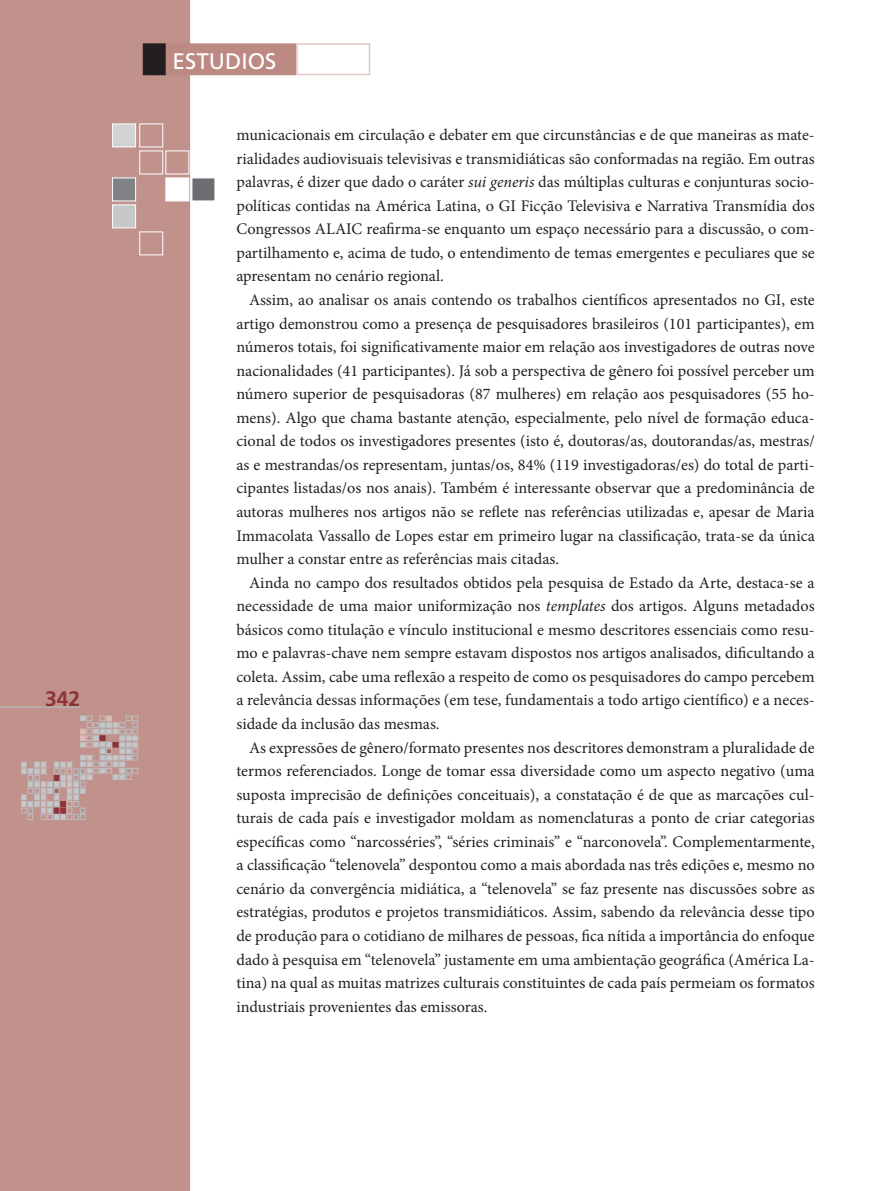
<style>
.page{position:relative;width:893px;height:1191px;background:#fff}
.page>*{position:absolute;margin:0;border:0;box-sizing:border-box;transform-origin:0 0}
.t1{font:22.5px "Frutiger";color:#fff}
.t2{font:700 21px "Frutiger";color:#8e333a}
.t3{font:16.2px/23.5px "Minion Pro";color:#231f20;text-align:justify}
.s1{font-style:italic}
</style>
<div class="page">
<div style="left:0;top:0;width:190px;height:1191px;background:#c1928c"></div>
<div style="left:112px;top:178px;width:24px;height:23px;background:#808285;border:1px solid #fff"></div>
<div style="left:166px;top:178px;width:23px;height:23px;background:#fff"></div>
<div style="left:192px;top:178px;width:23px;height:23px;background:#6c6d70"></div>
<div style="left:140px;top:151px;width:23px;height:23px;border:1px solid #fff"></div>
<div style="left:166px;top:151px;width:23px;height:23px;border:1px solid #fff"></div>
<div style="left:112px;top:124px;width:24px;height:23px;background:#d1d2d4;border:1px solid #fff"></div>
<div style="left:140px;top:124px;width:23px;height:23px;border:1px solid #fff"></div>
<div style="left:140px;top:232px;width:23px;height:23px;border:1px solid #fff"></div>
<div style="left:112px;top:205px;width:24px;height:23px;background:#c7c8ca;border:1px solid #fff"></div>
<svg style="left:21px;top:716px;width:117px;height:103px;background:#bf9e9b"></svg>
<hr style="left:0;top:707px;width:80px;height:1px;background:#b2b3b7">
<div style="left:153px;top:43px;width:143px;height:32px;background:#bc8983;border:2px solid #bc8983"></div>
<div style="left:144px;top:44px;width:21px;height:30px;background:#231f20"></div>
<div style="left:143px;top:43px;width:23px;height:32px;border:2px solid #231f20"></div>
<div style="left:296px;top:43px;width:74px;height:32px;border:2px solid #e0c7c2"></div>
<p class="t2" style="left:45px;top:686px;width:37px">342</p>
<h1 class="t1" style="left:173px;top:48px;width:105px">ESTUDIOS</h1>
<p class="t3" style="left:236px;top:123px;width:580px">municacionais em circulação e debater em que circunstâncias e de que maneiras as mate&shy;rialidades audiovisuais televisivas e transmidiáticas são conformadas na região. Em outras palavras, é dizer que dado o caráter <span class="s1">sui generis</span> das múltiplas culturas e conjunturas socio&shy;políticas contidas na América Latina, o GI Ficção Televisiva e Narrativa Transmídia dos Congressos ALAIC reafirma-se enquanto um espaço necessário para a discussão, o com&shy;partilhamento e, acima de tudo, o entendimento de temas emergentes e peculiares que se apresentam no cenário regional.</p>
<p class="t3" style="left:236px;top:288px;width:580px;text-indent:13px">Assim, ao analisar os anais contendo os trabalhos científicos apresentados no GI, este artigo demonstrou como a presença de pesquisadores brasileiros (101 participantes), em números totais, foi significativamente maior em relação aos investigadores de outras nove nacionalidades (41 participantes). Já sob a perspectiva de gênero foi possível perceber um número superior de pesquisadoras (87 mulheres) em relação aos pesquisadores (55 ho&shy;mens). Algo que chama bastante atenção, especialmente, pelo nível de formação educa&shy;cional de todos os investigadores presentes (isto é, doutoras/as, doutorandas/as, mestras/ as e mestrandas/os representam, juntas/os, 84% (119 investigadoras/es) do total de parti&shy;cipantes listadas/os nos anais). Também é interessante observar que a predominância de autoras mulheres nos artigos não se reflete nas referências utilizadas e, apesar de Maria Immacolata Vassallo de Lopes estar em primeiro lugar na classificação, trata-se da única mulher a constar entre as referências mais citadas.</p>
<p class="t3" style="left:236px;top:571px;width:580px;text-indent:13px">Ainda no campo dos resultados obtidos pela pesquisa de Estado da Arte, destaca-se a necessidade de uma maior uniformização nos <span class="s1">templates</span> dos artigos. Alguns metadados básicos como titulação e vínculo institucional e mesmo descritores essenciais como resu&shy;mo e palavras-chave nem sempre estavam dispostos nos artigos analisados, dificultando a coleta. Assim, cabe uma reflexão a respeito de como os pesquisadores do campo percebem a relevância dessas informações (em tese, fundamentais a todo artigo científico) e a neces&shy;sidade da inclusão das mesmas.</p>
<p class="t3" style="left:236px;top:735px;width:580px;text-indent:13px">As expressões de gênero/formato presentes nos descritores demonstram a pluralidade de termos referenciados. Longe de tomar essa diversidade como um aspecto negativo (uma suposta imprecisão de definições conceituais), a constatação é de que as marcações cul&shy;turais de cada país e investigador moldam as nomenclaturas a ponto de criar categorias específicas como “narcosséries”, “séries criminais” e “narconovela”. Complementarmente, a classificação “telenovela” despontou como a mais abordada nas três edições e, mesmo no cenário da convergência midiática, a “telenovela” se faz presente nas discussões sobre as estratégias, produtos e projetos transmidiáticos. Assim, sabendo da relevância desse tipo de produção para o cotidiano de milhares de pessoas, fica nítida a importância do enfoque dado à pesquisa em “telenovela” justamente em uma ambientação geográfica (América La&shy;tina) na qual as muitas matrizes culturais constituintes de cada país permeiam os formatos industriais provenientes das emissoras.</p>
</div>
